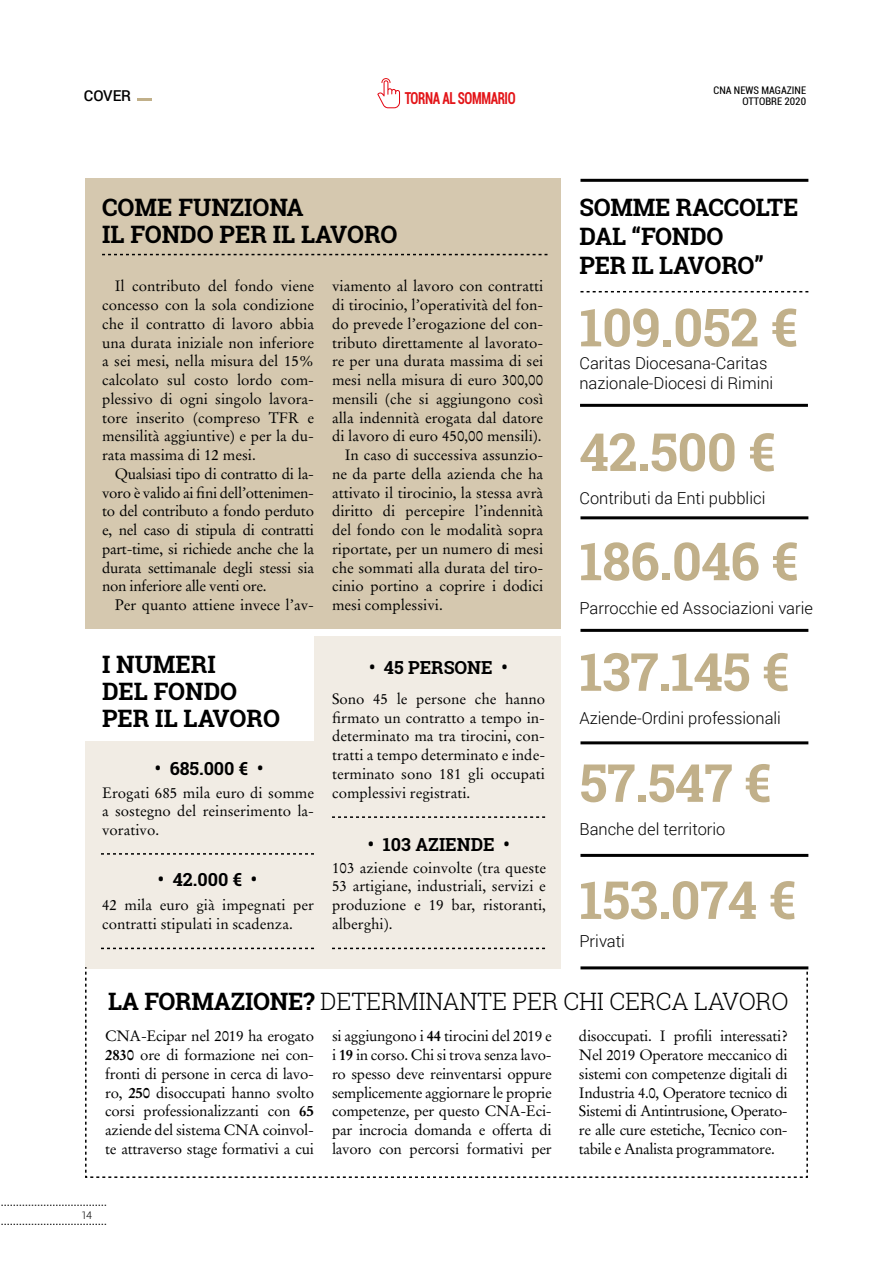
<style>
.page{position:relative;width:893px;height:1263px;background:#fff}
.page>*{position:absolute;margin:0;border:0;box-sizing:border-box;transform-origin:0 0}
.t1{font:700 52.5px/110.9px "Roboto Slab";letter-spacing:-.01em;color:#c1b08a}
.t2{font:700 24px/27px "Roboto Slab";color:#000}
.t3{font:300 24px "Roboto Slab";letter-spacing:-.01em;color:#000}
.t4{font:700 18px "Roboto Slab";color:#000}
.t5{font:300 16.5px/19.8px "Roboto";color:#000}
.t6{font:700 condensed 16.5px "Roboto";letter-spacing:-.03em;color:#e31519;scale:.8 1}
.t7{font:15px/18.8px "Stempel Garamond";color:#000;text-align:justify}
.t8{font:500 15px "Roboto";letter-spacing:-.01em;color:#000}
.t9{font:condensed 10.5px "Roboto";color:#000}
.t10{font:300 10.5px "Roboto";color:#000}
.s1{font-weight:700}
</style>
<div class="page">
<div style="left:85px;top:637px;width:476px;height:332px;background:#f1ece4"></div>
<div style="left:68px;top:621px;width:246px;height:120px;background:#fff"></div>
<svg style="left:85px;top:966px;width:724px;height:212px"></svg>
<svg style="left:1px;top:1205px;width:105px;height:1px"></svg>
<svg style="left:1px;top:1224px;width:105px;height:1px"></svg>
<div style="left:85px;top:179px;width:476px;height:450px;background:#d5c8af"></div>
<svg style="left:102px;top:254px;width:445px;height:1px"></svg>
<svg style="left:101px;top:853px;width:213px;height:2px"></svg>
<svg style="left:101px;top:948px;width:213px;height:1px"></svg>
<svg style="left:332px;top:948px;width:213px;height:1px"></svg>
<svg style="left:332px;top:816px;width:213px;height:2px"></svg>
<hr style="left:580px;top:404px;width:228px;height:3px;background:#000">
<hr style="left:580px;top:516px;width:228px;height:3px;background:#000">
<hr style="left:580px;top:629px;width:228px;height:3px;background:#000">
<hr style="left:580px;top:741px;width:228px;height:3px;background:#000">
<hr style="left:580px;top:854px;width:228px;height:3px;background:#000">
<hr style="left:580px;top:966px;width:228px;height:3px;background:#000">
<hr style="left:580px;top:179px;width:228px;height:3px;background:#000">
<svg style="left:580px;top:291px;width:228px;height:1px"></svg>
<svg style="left:137px;top:99px;width:15px;height:2px"></svg>
<svg style="left:377px;top:78px;width:23px;height:30px"></svg>
<p class="t9" style="left:714px;top:83px;width:94px">CNA NEWS MAGAZINE</p>
<p class="t8" style="left:84px;top:85px;width:49px">COVER</p>
<p class="t9" style="left:742px;top:94px;width:65px">OTTOBRE 2020</p>
<p class="t6" style="left:405px;top:86px;width:140px">TORNA AL SOMMARIO</p>
<h2 class="t2" style="left:102px;top:193px;width:297px">COME FUNZIONA<br>IL FONDO PER IL LAVORO</h2>
<p class="t7" style="left:102px;top:277px;width:213px;text-indent:13px">Il contributo del fondo viene concesso con la sola condizione che il contratto di lavoro abbia una durata iniziale non inferiore a sei mesi, nella misura del 15% calcolato sul costo lordo com&shy;plessivo di ogni singolo lavora&shy;tore inserito (compreso TFR e mensilità aggiuntive) e per la du&shy;rata massima di 12 mesi.</p>
<p class="t7" style="left:102px;top:464px;width:213px;text-indent:13px">Qualsiasi tipo di contratto di la&shy;voro è valido ai fini dell’ottenimen&shy;to del contributo a fondo perduto e, nel caso di stipula di contratti part-time, si richiede anche che la durata settimanale degli stessi sia non inferiore alle venti ore.</p>
<p class="t7" style="left:115px;top:596px;width:201px">Per quanto attiene invece l’av-</p>
<p class="t7" style="left:332px;top:277px;width:213px">viamento al lavoro con contratti</p>
<p class="t7" style="left:332px;top:296px;width:213px">di tirocinio, l’operatività del fon-</p>
<p class="t7" style="left:332px;top:314px;width:213px">do prevede l’erogazione del con-</p>
<p class="t7" style="left:332px;top:333px;width:213px">tributo direttamente al lavorato-</p>
<p class="t7" style="left:332px;top:352px;width:213px">re per una durata massima di sei</p>
<p class="t7" style="left:332px;top:371px;width:213px">mesi nella misura di euro 300,00</p>
<p class="t7" style="left:332px;top:389px;width:213px">mensili (che si aggiungono così</p>
<p class="t7" style="left:332px;top:408px;width:213px">alla indennità erogata dal datore</p>
<p class="t7" style="left:332px;top:427px;width:211px">di lavoro di euro 450,00 mensili).</p>
<p class="t7" style="left:345px;top:446px;width:200px">In caso di successiva assunzio-</p>
<p class="t7" style="left:332px;top:464px;width:213px">ne da parte della azienda che ha</p>
<p class="t7" style="left:332px;top:483px;width:213px">attivato il tirocinio, la stessa avrà</p>
<p class="t7" style="left:332px;top:502px;width:213px">diritto di percepire l’indennità</p>
<p class="t7" style="left:332px;top:521px;width:213px">del fondo con le modalità sopra</p>
<p class="t7" style="left:332px;top:539px;width:213px">riportate, per un numero di mesi</p>
<p class="t7" style="left:332px;top:558px;width:213px">che sommati alla durata del tiro-</p>
<p class="t7" style="left:332px;top:577px;width:213px">cinio portino a coprire i dodici</p>
<p class="t7" style="left:332px;top:596px;width:112px">mesi complessivi.</p>
<h2 class="t2" style="left:102px;top:650px;width:179px">I NUMERI<br>DEL FONDO<br>PER IL LAVORO</h2>
<p class="t4" style="left:155px;top:756px;width:110px">• 685.000 € •</p>
<p class="t7" style="left:102px;top:783px;width:213px">Erogati 685 mila euro di somme a sostegno del reinserimento la&shy;vorativo.</p>
<p class="t4" style="left:158px;top:867px;width:101px">• 42.000 € •</p>
<p class="t7" style="left:102px;top:896px;width:213px">42 mila euro già impegnati per contratti stipulati in scadenza.</p>
<p class="t4" style="left:369px;top:655px;width:140px">• 45 PERSONE •</p>
<p class="t7" style="left:332px;top:689px;width:215px">Sono 45 le persone che hanno firmato un contratto a tempo in&shy;determinato ma tra tirocini, con&shy;tratti a tempo determinato e inde&shy;terminato sono 181 gli occupati complessivi registrati.</p>
<p class="t4" style="left:368px;top:832px;width:143px">• 103 AZIENDE •</p>
<p class="t7" style="left:332px;top:858px;width:215px">103 aziende coinvolte (tra queste 53 artigiane, industriali, servizi e produzione e 19 bar, ristoranti, alberghi).</p>
<h2 class="t2" style="left:579px;top:193px;width:221px;line-height:28.8px">SOMME RACCOLTE<br>DAL “FONDO<br>PER IL LAVORO”</h2>
<h1 class="t1" style="left:579px;top:271px;width:220px">109.052 €</h1>
<p class="t5" style="left:579px;top:353px;width:195px">Caritas Diocesana-Caritas nazionale-Diocesi di Rimini</p>
<h1 class="t1" style="left:579px;top:396px;width:198px">42.500 €</h1>
<p class="t5" style="left:579px;top:488px;width:187px">Contributi da Enti pubblici</p>
<h1 class="t1" style="left:579px;top:505px;width:221px">186.046 €<br>137.145 €<br>57.547 €</h1>
<p class="t5" style="left:579px;top:597px;width:235px">Parrocchie ed Associazioni varie</p>
<p class="t5" style="left:579px;top:708px;width:203px">Aziende-Ordini professionali</p>
<p class="t5" style="left:579px;top:819px;width:147px">Banche del territorio</p>
<h1 class="t1" style="left:579px;top:844px;width:218px">153.074 €</h1>
<p class="t5" style="left:579px;top:931px;width:47px">Privati</p>
<h2 class="t3" style="left:108px;top:985px;width:682px"><span class="s1">LA FORMAZIONE?</span> DETERMINANTE PER CHI CERCA LAVORO</h2>
<p class="t7" style="left:105px;top:1027px;width:210px">CNA-Ecipar nel 2019 ha erogato <span class="s1">2830</span> ore di formazione nei con&shy;fronti di persone in cerca di lavo&shy;ro, <span class="s1">250</span> disoccupati hanno svolto corsi professionalizzanti con <span class="s1">65 </span>aziende del sistema CNA coinvol&shy;te attraverso stage formativi a cui</p>
<p class="t7" style="left:332px;top:1027px;width:221px">si aggiungono i <span class="s1">44</span> tirocini del 2019 e i <span class="s1">19</span> in corso. Chi si trova senza lavo&shy;ro spesso deve reinventarsi oppure semplicemente aggiornare le proprie competenze, per questo CNA-Eci&shy;par incrocia domanda e offerta di lavoro con percorsi formativi per</p>
<p class="t7" style="left:579px;top:1027px;width:210px">disoccupati. I profili interessati?<br>Nel 2019 Operatore meccanico di sistemi con competenze digitali di Industria 4.0, Operatore tecnico di Sistemi di Antintrusione, Operato&shy;re alle cure estetiche, Tecnico con&shy;tabile e Analista programmatore.</p>
<p class="t10" style="left:82px;top:1208px;width:11px">14</p>
</div>
